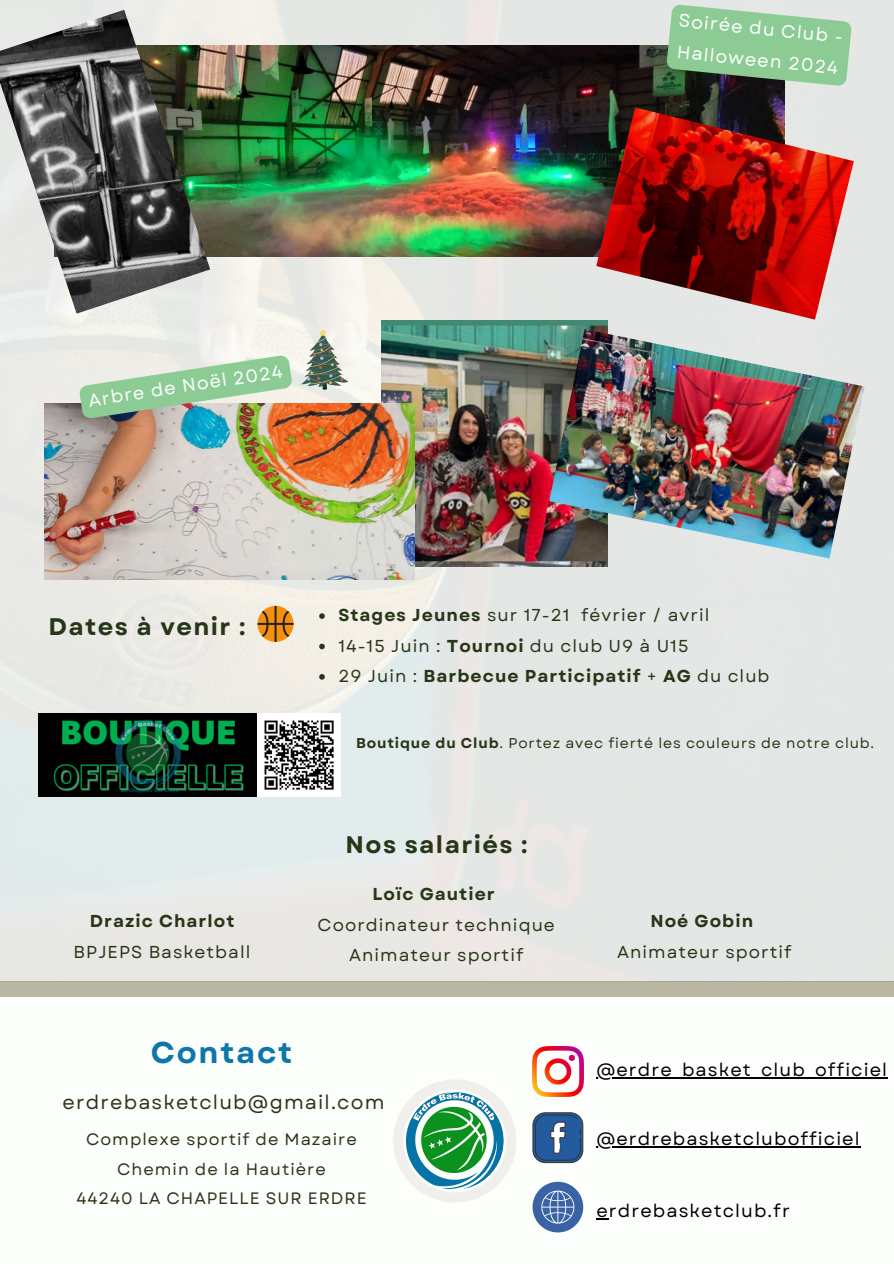
<style>
.page{position:relative;width:894px;height:1264px;background:#fff}
.page>*{position:absolute;margin:0;border:0;box-sizing:border-box;transform-origin:0 0}
.t1{font:700 30px "Garet";letter-spacing:.06em;color:#0c77a8}
.t2{font:700 24px "Garet";letter-spacing:.06em;color:#283618}
.t3{font:19.5px "Garet";letter-spacing:.06em;color:#283618}
.t4{font:18px "Garet";letter-spacing:.06em;color:#000}
.t5{font:18px/31.5px "Garet";color:#fff}
.t6{font:17.25px/30.3px "Garet";letter-spacing:.06em;color:#283618;text-align:center}
.t7{font:700 17.25px "Garet";letter-spacing:.06em;color:#283618}
.t8{font:16.5px/29.2px "Garet";letter-spacing:.06em;color:#283618;text-align:center}
.t9{font:14.25px "Garet";letter-spacing:.06em;color:#283618}
.s1{font-weight:700}
.s2{font-weight:400}
</style>
<div class="page">
<div style="left:0;top:0;width:893px;height:1263px;background:#fbfefb"></div>
<div style="left:0;top:981px;width:893px;height:16px;background:#b7b7a4"></div>
<img style="left:0;top:0;width:892px;height:981px">
<svg style="left:393px;top:1080px;width:123px;height:122px"></svg>
<img style="left:38px;top:713px;width:303px;height:83px">
<div style="left:532px;top:1112px;width:51px;height:50px;border:1px solid #333;border-radius:12px"></div>
<svg style="left:534px;top:1114px;width:47px;height:46px"></svg>
<img style="left:532px;top:1046px;width:51px;height:50px">
<svg style="left:532px;top:1181px;width:51px;height:51px"></svg>
<svg style="left:257px;top:606px;width:36px;height:36px"></svg>
<hr style="left:596px;top:1145px;width:264px;height:2px;background:#000">
<svg style="left:596px;top:1218px;width:12px;height:1px"></svg>
<hr style="left:596px;top:1076px;width:291px;height:2px;background:#000">
<svg style="left:319px;top:613px;width:6px;height:6px"></svg>
<svg style="left:319px;top:643px;width:6px;height:6px"></svg>
<svg style="left:319px;top:674px;width:6px;height:5px"></svg>
<img style="left:381px;top:321px;width:226px;height:245px">
<img style="left:549px;top:329px;width:315px;height:229px">
<img style="left:45px;top:404px;width:369px;height:175px">
<svg style="left:301px;top:329px;width:47px;height:61px"></svg>
<svg style="left:78px;top:354px;width:215px;height:65px"></svg>
<img style="left:210px;top:46px;width:574px;height:210px">
<svg style="left:666px;top:4px;width:185px;height:82px"></svg>
<img style="left:0;top:10px;width:210px;height:304px">
<img style="left:596px;top:107px;width:257px;height:212px">
<p class="t5" style="left:680px;top:4px;width:166px;rotate:6deg">Soirée du Club -<br>Halloween 2024</p>
<h4 class="t5" style="left:86px;top:385px;width:198px;rotate:-9deg">Arbre de Noël 2024</h4>
<p class="t2" style="left:49px;top:609px;width:198px">Dates à venir :</p>
<p class="t6" style="left:338px;top:600px;width:372px"><span class="s1">Stages Jeunes</span> sur 17-21 février / avril</p>
<p class="t6" style="left:338px;top:630px;width:351px">14-15 Juin : <span class="s1">Tournoi</span> du club U9 à U15</p>
<p class="t7" style="left:338px;top:663px;width:432px"><span class="s2">29 Juin :</span> Barbecue Participatif <span class="s2">+</span> AG <span class="s2">du club</span></p>
<p class="t9" style="left:356px;top:732px;width:519px"><span class="s1">Boutique du Club</span>. Portez avec fierté les couleurs de notre club.</p>
<p class="t7" style="left:90px;top:909px;width:146px">Drazic Charlot</p>
<h2 class="t6" style="left:74px;top:936px;width:178px">BPJEPS Basketball</h2>
<h3 class="t2" style="left:345px;top:827px;width:183px">Nos salariés :</h3>
<p class="t6" style="left:317px;top:879px;width:239px"><span class="s1">Loïc Gautier<br></span>Coordinateur technique</p>
<h2 class="t6" style="left:349px;top:940px;width:176px">Animateur sportif</h2>
<p class="t1" style="left:151px;top:1031px;width:143px">Contact</p>
<p class="t7" style="left:650px;top:909px;width:104px">Noé Gobin</p>
<p class="t6" style="left:617px;top:936px;width:176px">Animateur sportif</p>
<h3 class="t4" style="left:596px;top:1056px;width:292px">@erdre_basket_club_officiel</h3>
<p class="t3" style="left:62px;top:1087px;width:323px">erdrebasketclub@gmail.com</p>
<p class="t8" style="left:76px;top:1124px;width:292px">Complexe sportif de Mazaire<br>Chemin de la Hautière<br>44240 LA CHAPELLE SUR ERDRE</p>
<p class="t4" style="left:596px;top:1125px;width:265px">@erdrebasketclubofficiel</p>
<p class="t4" style="left:596px;top:1198px;width:195px">erdrebasketclub.fr</p>
</div>
